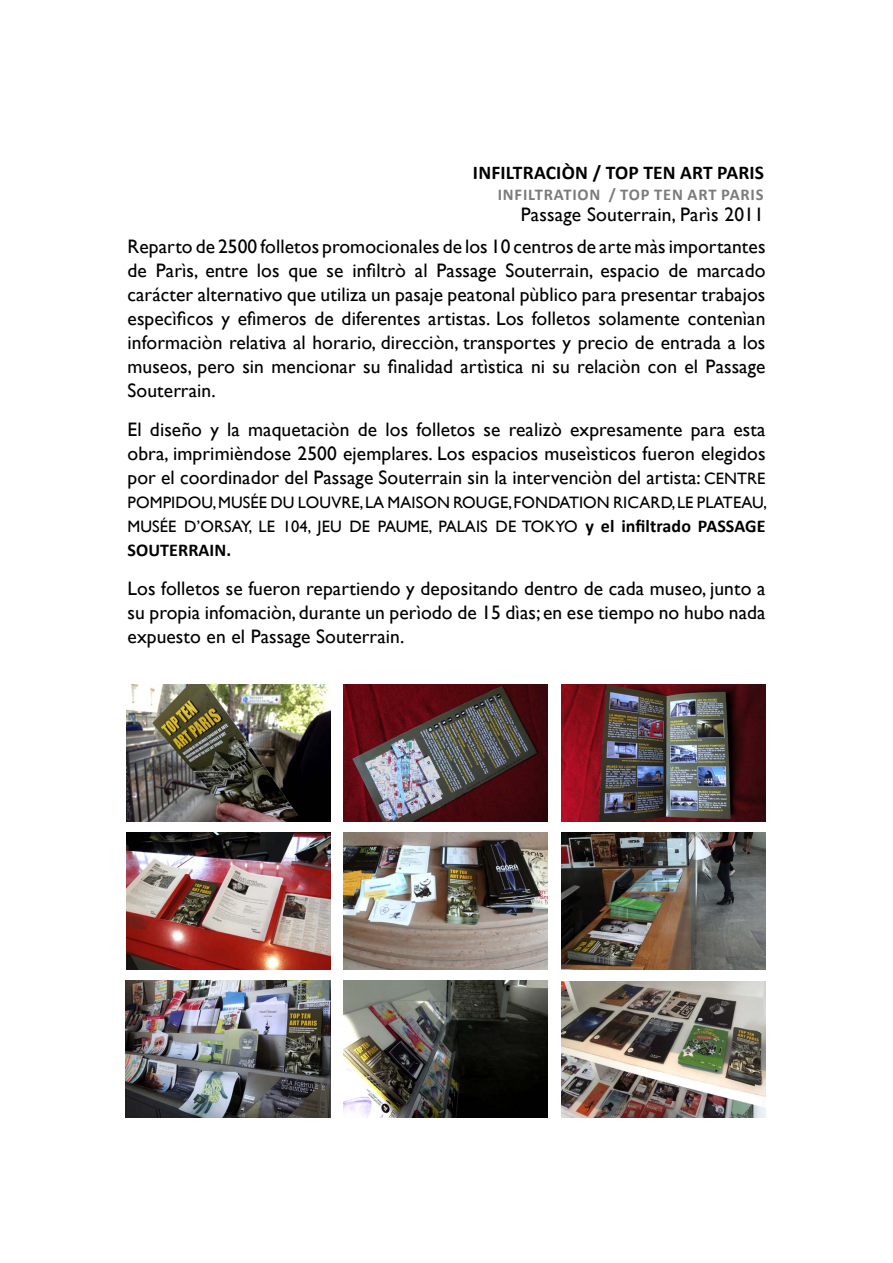
<style>
.page{position:relative;width:893px;height:1263px;background:#fff}
.page>*{position:absolute;margin:0;border:0;box-sizing:border-box;transform-origin:0 0}
.t1{font:19.5px/24px "Gill Sans";letter-spacing:.005em;color:#000;text-align:justify}
.t2{font:700 19.5px "Calibri";letter-spacing:.005em;color:#000}
.t3{font:700 18px "Calibri";letter-spacing:.005em;color:#000}
.t4{font:16.5px/24px "Gill Sans";letter-spacing:.005em;color:#000}
.t5{font:700 16.5px "Calibri";letter-spacing:.05em;color:#7b7b7b}
.s1{font-size:16.5px}
.s2{font-family:"Calibri";font-weight:700;font-size:18px}
</style>
<div class="page">
<img style="left:126px;top:685px;width:204px;height:136px">
<img style="left:344px;top:685px;width:204px;height:136px">
<img style="left:561px;top:685px;width:204px;height:136px">
<img style="left:561px;top:833px;width:204px;height:136px">
<img style="left:126px;top:833px;width:204px;height:136px">
<img style="left:344px;top:833px;width:204px;height:136px">
<img style="left:561px;top:981px;width:204px;height:136px">
<img style="left:343px;top:980px;width:205px;height:137px">
<img style="left:126px;top:980px;width:204px;height:137px">
<p class="t2" style="left:473px;top:159px;width:292px">INFILTRACIÒN / TOP TEN ART PARIS</p>
<p class="t5" style="left:498px;top:183px;width:267px">INFILTRATION / TOP TEN ART PARIS</p>
<p class="t1" style="left:128px;top:199px;width:639px;line-height:31.8px;text-align:right">Passage Souterrain, Parìs 2011<br>Reparto de 2500 folletos promocionales de los 10 centros de arte màs importantes</p>
<p class="t1" style="left:128px;top:259px;width:639px">de Parìs, entre los que se infiltrò al Passage Souterrain, espacio de marcado carácter alternativo que utiliza un pasaje peatonal pùblico para presentar trabajos especìficos y efìmeros de diferentes artistas. Los folletos solamente contenìan informaciòn relativa al horario, direcciòn, transportes y precio de entrada a los museos, pero sin mencionar su finalidad artìstica ni su relaciòn con el Passage Souterrain.</p>
<p class="t1" style="left:128px;top:418px;width:639px">El diseño y la maquetaciòn de los folletos se realizò expresamente para esta obra, imprimièndose 2500 ejemplares. Los espacios museìsticos fueron elegidos por el coordinador del Passage Souterrain sin la intervenciòn del artista: <span class="s1">CENTRE</span></p>
<p class="t4" style="left:128px;top:491px;width:641px">POMPIDOU, MUSÉE DU LOUVRE, LA MAISON ROUGE, FONDATION RICARD, LE PLATEAU,<br>MUSÉE D’ORSAY, LE 104, JEU DE PAUME, PALAIS DE TOKYO <span class="s2">y el infiltrado PASSAGE</span></p>
<p class="t3" style="left:128px;top:537px;width:105px">SOUTERRAIN.</p>
<p class="t1" style="left:128px;top:577px;width:639px">Los folletos se fueron repartiendo y depositando dentro de cada museo, junto a su propia infomaciòn, durante un perìodo de 15 dìas; en ese tiempo no hubo nada expuesto en el Passage Souterrain.</p>
</div>
